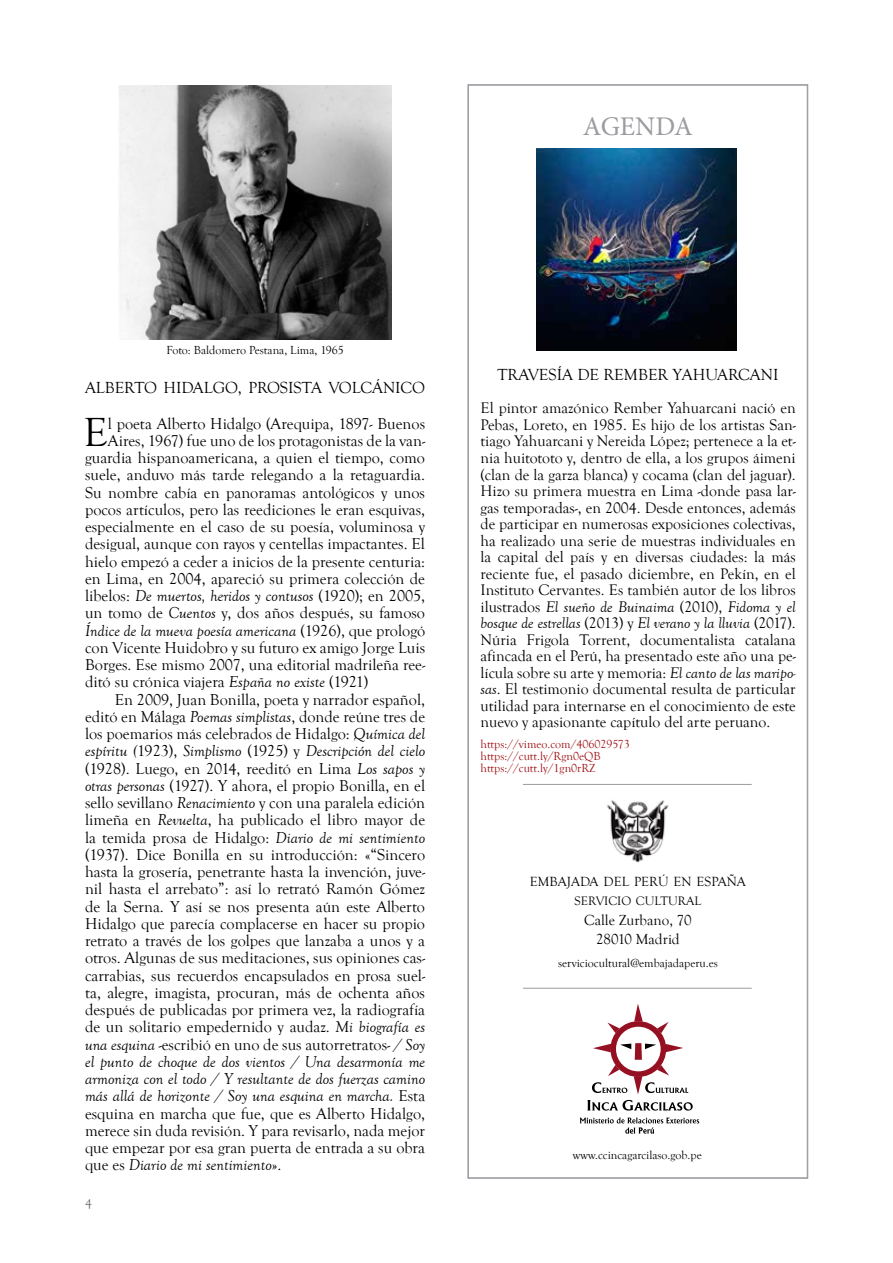
<style>
.page{position:relative;width:893px;height:1263px;background:#fff}
.page>*{position:absolute;margin:0;border:0;box-sizing:border-box;transform-origin:0 0}
.t1{font:41.85px "Goudy Old Style T";color:#000}
.t2{font:27px "Minion Pro";color:#9c9ba0}
.t3{font:16.5px "Goudy Old Style T";letter-spacing:-.005em;color:#000}
.t4{font:16.2px "Goudy Old Style T";color:#000}
.t5{font:italic 16.2px "Goudy Old Style T";color:#000}
.t6{font:15.75px/16.5px "Goudy Old Style T";color:#000;text-align:justify}
.t7{font:15px/19.5px "Goudy Old Style T";color:#000;text-align:center}
.t8{font:13.65px "Goudy Old Style T";color:#000}
.t9{font:13.5px "Goudy Old Style T";color:#727277}
.t10{font:12.6px "Goudy Old Style T";color:#000}
.t11{font:12px "Goudy Old Style T";color:#000}
.t12{font:12px/12px "Goudy Old Style T";color:#9e1012}
.s1{font-style:normal}
.s2{font-style:italic}
</style>
<div class="page">
<img style="left:119px;top:86px;width:272px;height:253px">
<svg style="left:468px;top:84px;width:340px;height:1095px"></svg>
<img style="left:588px;top:797px;width:98px;height:69px">
<hr style="left:523px;top:784px;width:229px;height:1px;background:#9c9ba0">
<hr style="left:523px;top:988px;width:229px;height:1px;background:#9c9ba0">
<svg style="left:592px;top:1004px;width:96px;height:90px"></svg>
<svg style="left:587px;top:1100px;width:106px;height:10px"></svg>
<svg style="left:580px;top:1117px;width:119px;height:17px"></svg>
<h2 class="t2" style="left:583px;top:108px;width:112px">AGENDA</h2>
<p class="t11" style="left:166px;top:343px;width:179px">Foto: Baldomero Pestana, Lima, 1965</p>
<p class="t3" style="left:85px;top:379px;width:342px">ALBERTO HIDALGO, PROSISTA VOLCÁNICO</p>
<h1 class="t1" style="left:83px;top:409px;width:26px">E</h1>
<p class="t4" style="left:108px;top:414px;width:319px">l poeta Alberto Hidalgo (Arequipa, 1897- Buenos</p>
<p class="t4" style="left:108px;top:432px;width:319px">Aires, 1967) fue uno de los protagonistas de la van-</p>
<p class="t4" style="left:85px;top:449px;width:342px">guardia hispanoamericana, a quien el tiempo, como</p>
<p class="t4" style="left:85px;top:466px;width:342px">suele, anduvo más tarde relegando a la retaguardia.</p>
<p class="t4" style="left:85px;top:483px;width:342px">Su nombre cabía en panoramas antológicos y unos</p>
<p class="t4" style="left:85px;top:501px;width:342px">pocos artículos, pero las reediciones le eran esquivas,</p>
<p class="t4" style="left:85px;top:518px;width:342px">especialmente en el caso de su poesía, voluminosa y</p>
<p class="t4" style="left:85px;top:535px;width:342px">desigual, aunque con rayos y centellas impactantes. El</p>
<p class="t4" style="left:85px;top:552px;width:342px">hielo empezó a ceder a inicios de la presente centuria:</p>
<p class="t4" style="left:85px;top:570px;width:342px">en Lima, en 2004, apareció su primera colección de</p>
<p class="t5" style="left:85px;top:587px;width:342px"><span class="s1">libelos:</span> De muertos, heridos y contusos <span class="s1">(1920); en 2005,</span></p>
<p class="t4" style="left:85px;top:604px;width:342px">un tomo de <span class="s2">Cuentos</span> y, dos años después, su famoso</p>
<p class="t5" style="left:85px;top:621px;width:342px">Índice de la mueva poesía americana <span class="s1">(1926), que prologó</span></p>
<p class="t4" style="left:85px;top:639px;width:342px">con Vicente Huidobro y su futuro ex amigo Jorge Luis</p>
<p class="t4" style="left:85px;top:656px;width:342px">Borges. Ese mismo 2007, una editorial madrileña ree-</p>
<p class="t4" style="left:85px;top:673px;width:285px">ditó su crónica viajera <span class="s2">España no existe</span> (1921)</p>
<p class="t4" style="left:115px;top:690px;width:312px">En 2009, Juan Bonilla, poeta y narrador español,</p>
<p class="t4" style="left:85px;top:708px;width:342px">editó en Málaga <span class="s2">Poemas simplistas</span>, donde reúne tres de</p>
<p class="t4" style="left:85px;top:725px;width:342px">los poemarios más celebrados de Hidalgo: <span class="s2">Química del</span></p>
<p class="t5" style="left:85px;top:742px;width:342px">espíritu (<span class="s1">1923),</span> Simplismo <span class="s1">(1925) y</span> Descripción del cielo</p>
<p class="t4" style="left:85px;top:759px;width:342px">(1928). Luego, en 2014, reeditó en Lima <span class="s2">Los sapos y</span></p>
<p class="t4" style="left:85px;top:777px;width:342px"><span class="s2">otras personas</span> (1927). Y ahora, el propio Bonilla, en el</p>
<p class="t4" style="left:85px;top:794px;width:342px">sello sevillano <span class="s2">Renacimiento</span> y con una paralela edición</p>
<p class="t4" style="left:85px;top:811px;width:342px">limeña en <span class="s2">Revuelta</span>, ha publicado el libro mayor de</p>
<p class="t4" style="left:85px;top:828px;width:342px">la temida prosa de Hidalgo: <span class="s2">Diario de mi sentimiento</span></p>
<p class="t4" style="left:85px;top:846px;width:342px">(1937). Dice Bonilla en su introducción: «“Sincero</p>
<p class="t4" style="left:85px;top:863px;width:342px">hasta la grosería, penetrante hasta la invención, juve-</p>
<p class="t4" style="left:85px;top:880px;width:342px">nil hasta el arrebato”: así lo retrató Ramón Gómez</p>
<p class="t4" style="left:85px;top:897px;width:342px">de la Serna. Y así se nos presenta aún este Alberto</p>
<p class="t4" style="left:85px;top:915px;width:342px">Hidalgo que parecía complacerse en hacer su propio</p>
<p class="t4" style="left:85px;top:932px;width:342px">retrato a través de los golpes que lanzaba a unos y a</p>
<p class="t4" style="left:85px;top:949px;width:342px">otros. Algunas de sus meditaciones, sus opiniones cas-</p>
<p class="t4" style="left:85px;top:966px;width:342px">carrabias, sus recuerdos encapsulados en prosa suel-</p>
<p class="t4" style="left:85px;top:984px;width:341px">ta, alegre, imagista, procuran, más de ochenta años</p>
<p class="t4" style="left:85px;top:1001px;width:342px">después de publicadas por primera vez, la radiografía</p>
<p class="t4" style="left:85px;top:1018px;width:342px">de un solitario empedernido y audaz. <span class="s2">Mi biografía es</span></p>
<p class="t4" style="left:85px;top:1035px;width:342px"><span class="s2">una esquina</span> -escribió en uno de sus autorretratos- <span class="s2">/ Soy</span></p>
<p class="t5" style="left:85px;top:1053px;width:342px">el punto de choque de dos vientos / Una desarmonía me</p>
<p class="t5" style="left:85px;top:1070px;width:342px">armoniza con el todo / Y resultante de dos fuerzas camino</p>
<p class="t5" style="left:85px;top:1087px;width:342px">más allá de horizonte / Soy una esquina en marcha. <span class="s1">Esta</span></p>
<p class="t4" style="left:85px;top:1104px;width:342px">esquina en marcha que fue, que es Alberto Hidalgo,</p>
<p class="t4" style="left:85px;top:1122px;width:342px">merece sin duda revisión. Y para revisarlo, nada mejor</p>
<p class="t4" style="left:85px;top:1139px;width:342px">que empezar por esa gran puerta de entrada a su obra</p>
<p class="t5" style="left:85px;top:1156px;width:198px"><span class="s1">que es</span> Diario de mi sentimiento<span class="s1">».</span></p>
<p class="t9" style="left:85px;top:1196px;width:8px">4</p>
<p class="t3" style="left:498px;top:366px;width:282px">TRAVESÍA DE REMBER YAHUARCANI</p>
<p class="t6" style="left:480px;top:400px;width:317px">El pintor amazónico Rember Yahuarcani nació en Pebas, Loreto, en 1985. Es hijo de los artistas San&shy;tiago Yahuarcani y Nereida López; pertenece a la et&shy;nia huitototo y, dentro de ella, a los grupos áimeni (clan de la garza blanca) y cocama (clan del jaguar).<br>Hizo su primera muestra en Lima -donde pasa lar&shy;gas temporadas-, en 2004. Desde entonces, además de participar en numerosas exposiciones colectivas, ha realizado una serie de muestras individuales en la capital del país y en diversas ciudades: la más reciente fue, el pasado diciembre, en Pekín, en el Instituto Cervantes. Es también autor de los libros ilustrados <span class="s2">El sueño de Buinaima</span> (2010), <span class="s2">Fidoma y el bosque de estrellas</span> (2013) y <span class="s2">El verano y la lluvia</span> (2017).<br>Núria Frigola Torrent, documentalista catalana afincada en el Perú, ha presentado este año una pe&shy;lícula sobre su arte y memoria: <span class="s2">El canto de las maripo&shy;sas</span>. El testimonio documental resulta de particular utilidad para internarse en el conocimiento de este nuevo y apasionante capítulo del arte peruano.</p>
<p class="t12" style="left:480px;top:738px;width:151px">https://vimeo.com/406029573 https://cutt.ly/Rgn0eQB https://cutt.ly/1gn0rRZ</p>
<p class="t8" style="left:530px;top:874px;width:218px">EMBAJADA DEL PERÚ EN ESPAÑA</p>
<p class="t10" style="left:575px;top:894px;width:128px">SERVICIO CULTURAL</p>
<p class="t7" style="left:584px;top:910px;width:109px">Calle Zurbano, 70<br>28010 Madrid</p>
<p class="t11" style="left:558px;top:956px;width:161px">serviciocultural@embajadaperu.es</p>
<p class="t11" style="left:573px;top:1148px;width:130px">www.ccincagarcilaso.gob.pe</p>
</div>
